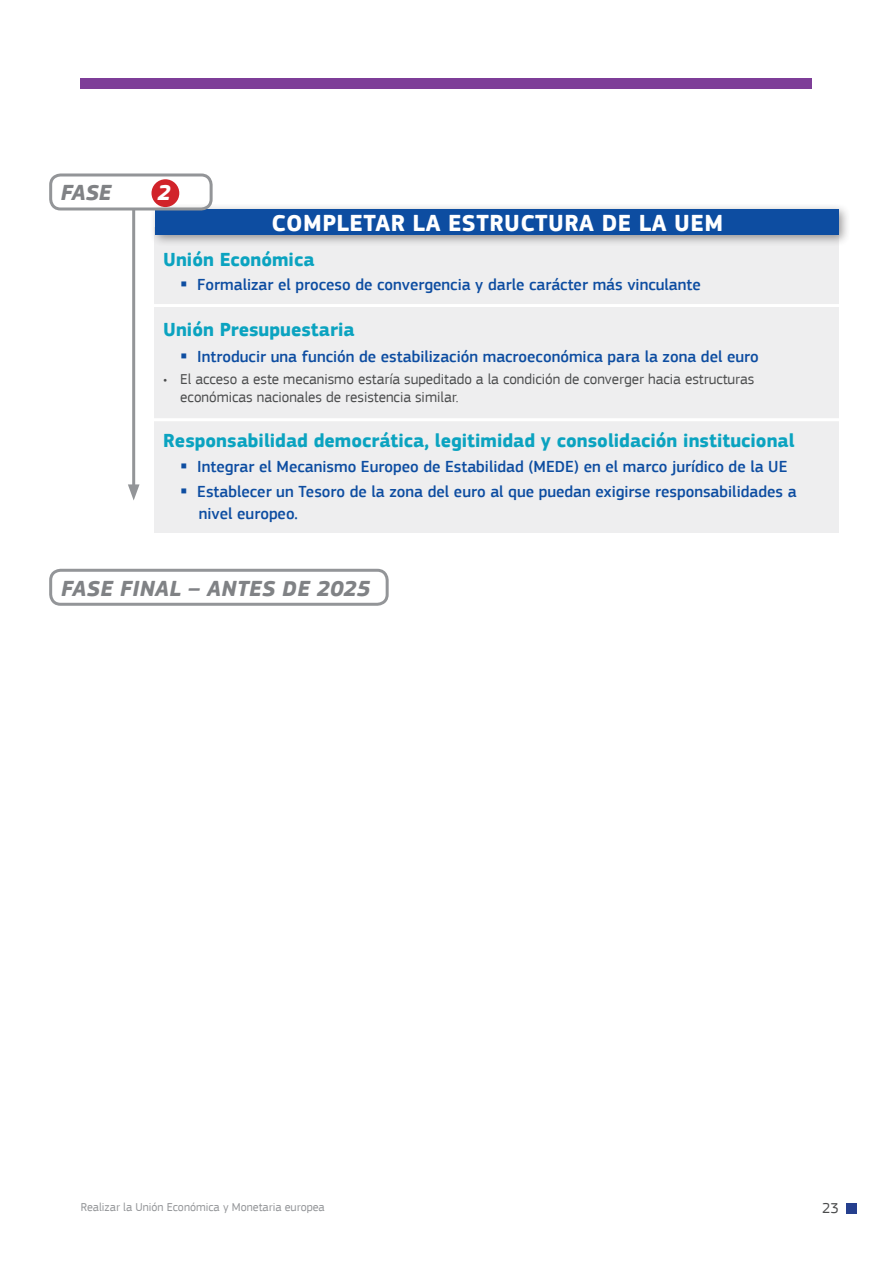
<style>
.page{position:relative;width:893px;height:1263px;background:#fff}
.page>*{position:absolute;margin:0;border:0;box-sizing:border-box;transform-origin:0 0}
.t1{font:700 24px "EC Square Sans Pro";letter-spacing:.02em;color:#fff}
.t2{font:italic 700 22.5px "EC Square Sans Pro";letter-spacing:.02em;color:#808285}
.t3{font:italic 700 22.5px "EC Square Sans Pro";color:#fff}
._03title{font:700 19.5px "EC Square Sans Pro";color:#0ba3c0}
.t4{font:500 16.5px/21.6px "EC Square Sans Pro";color:#0d4da1}
.t5{font:15px/18px "EC Square Sans Pro";color:#4b4c4d}
.t6{font:12px "EC Square Sans Pro";color:#939598}
</style>
<div class="page">
<div style="left:846px;top:1203px;width:10px;height:10px;background:#253f8e"></div>
<div style="left:81px;top:79px;width:731px;height:10px;background:#7e3e98"></div>
<div style="left:155px;top:247px;width:684px;height:286px;background:#eeeeef"></div>
<div style="left:150px;top:203px;width:701px;height:44px;background:#231f20;opacity:.45"></div>
<div style="left:156px;top:209px;width:683px;height:26px;background:#0d4da1"></div>
<div style="left:49px;top:173px;width:164px;height:37px;border:3px solid #939598;border-radius:10px"></div>
<div style="left:49px;top:569px;width:340px;height:37px;border:3px solid #939598;border-radius:10px"></div>
<div style="left:151px;top:179px;width:28px;height:28px;background:#d1232a;border-radius:50%"></div>
<hr style="left:132px;top:209px;width:3px;height:281px;background:#939598">
<svg style="left:128px;top:484px;width:12px;height:16px"></svg>
<hr style="left:140px;top:304px;width:719px;height:3px;background:#fff">
<hr style="left:140px;top:418px;width:719px;height:3px;background:#fff">
<svg style="left:182px;top:282px;width:4px;height:5px"></svg>
<svg style="left:182px;top:353px;width:4px;height:5px"></svg>
<svg style="left:182px;top:464px;width:4px;height:5px"></svg>
<svg style="left:182px;top:489px;width:4px;height:5px"></svg>
<p class="t2" style="left:61px;top:179px;width:52px">FASE</p>
<p class="t3" style="left:158px;top:179px;width:15px">2</p>
<p class="t1" style="left:271px;top:209px;width:453px">COMPLETAR LA ESTRUCTURA DE LA UEM</p>
<p class="_03title" style="left:163px;top:248px;width:153px">Unión Económica</p>
<p class="t4" style="left:197px;top:274px;width:505px">Formalizar el proceso de convergencia y darle carácter más vinculante</p>
<p class="_03title" style="left:163px;top:318px;width:193px">Unión Presupuestaria</p>
<p class="t4" style="left:197px;top:346px;width:563px">Introducir una función de estabilización macroeconómica para la zona del euro</p>
<p class="t5" style="left:180px;top:370px;width:576px;text-indent:-17px">• El acceso a este mecanismo estaría supeditado a la condición de converger hacia estructuras económicas nacionales de resistencia similar.</p>
<p class="_03title" style="left:163px;top:429px;width:633px">Responsabilidad democrática, legitimidad y consolidación institucional</p>
<p class="t4" style="left:197px;top:456px;width:592px">Integrar el Mecanismo Europeo de Estabilidad (MEDE) en el marco jurídico de la UE</p>
<p class="t4" style="left:197px;top:481px;width:601px">Establecer un Tesoro de la zona del euro al que puedan exigirse responsabilidades a nivel europeo.</p>
<p class="t2" style="left:61px;top:575px;width:311px">FASE FINAL – ANTES DE 2025</p>
<p class="t6" style="left:81px;top:1200px;width:245px">Realizar la Unión Económica y Monetaria europea</p>
<p class="t5" style="left:822px;top:1199px;width:18px">23</p>
</div>
